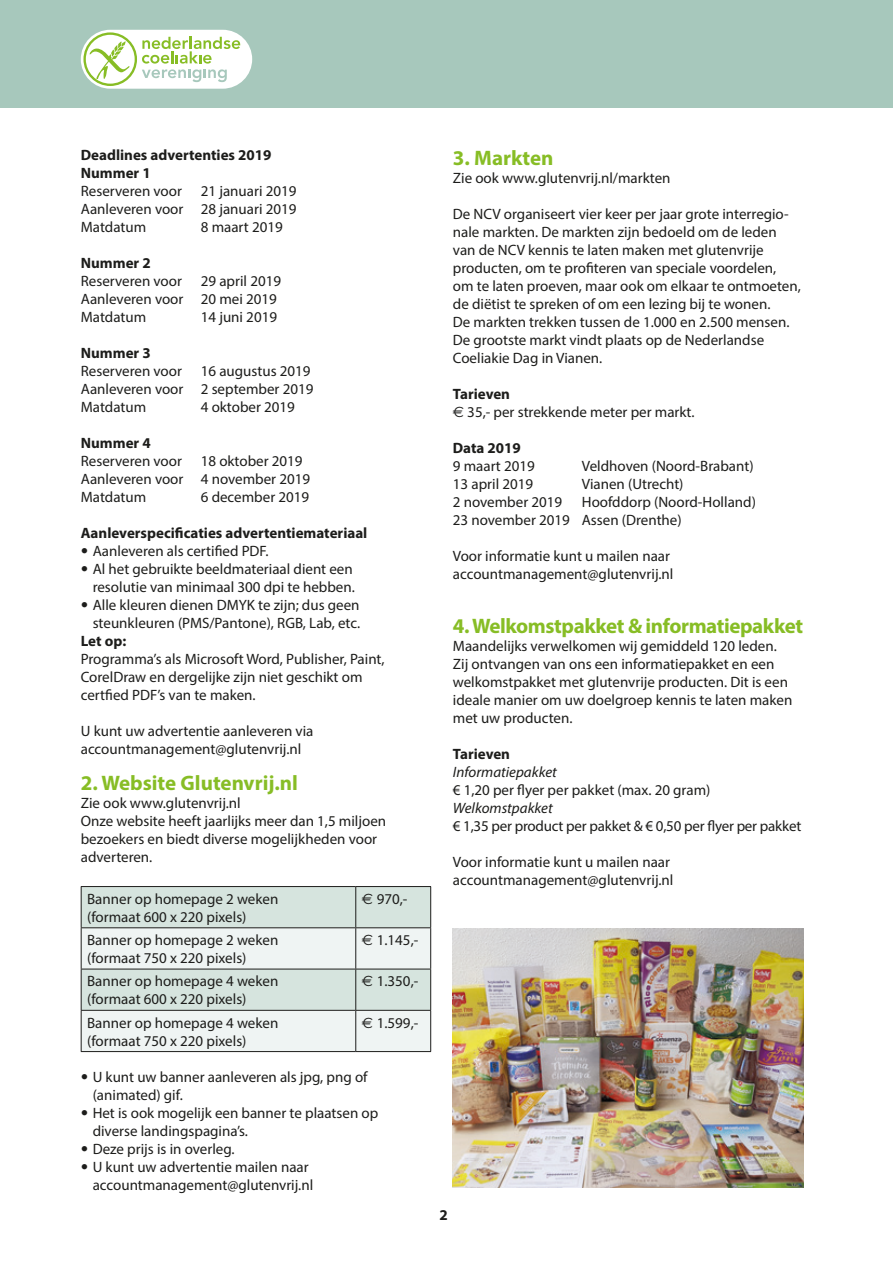
<style>
.page{position:relative;width:893px;height:1263px;background:#fff}
.page>*{position:absolute;margin:0;border:0;box-sizing:border-box;transform-origin:0 0}
.t1{font:700 21px "Myriad Pro";letter-spacing:-.02em;color:#87bd25}
.t2{font:700 21px "Myriad Pro";color:#87bd25}
.t3{font:15px/18px "Myriad Pro";color:#1d1d1b}
.t4{font:700 15px/18px "Myriad Pro";color:#1d1d1b}
.t5{font:italic 15px "Myriad Pro";color:#1d1d1b}
.s1{font-family:"Meta"}
.s2{font-family:"Euro Sans"}
.s3{font-weight:700}
</style>
<div class="page">
<div style="left:0;top:0;width:893px;height:108px;background:#a7c8bc"></div>
<svg style="left:82px;top:887px;width:348px;height:164px"></svg>
<hr style="left:81px;top:886px;width:275px;height:1px;background:#1d1d1b">
<hr style="left:81px;top:887px;width:1px;height:40px;background:#1d1d1b">
<hr style="left:356px;top:886px;width:75px;height:1px;background:#1d1d1b">
<hr style="left:355px;top:887px;width:1px;height:40px;background:#1d1d1b">
<hr style="left:430px;top:887px;width:1px;height:40px;background:#1d1d1b">
<hr style="left:81px;top:927px;width:275px;height:1px;background:#1d1d1b">
<hr style="left:81px;top:928px;width:1px;height:41px;background:#1d1d1b">
<hr style="left:356px;top:927px;width:75px;height:1px;background:#1d1d1b">
<hr style="left:355px;top:928px;width:1px;height:41px;background:#1d1d1b">
<hr style="left:430px;top:928px;width:1px;height:41px;background:#1d1d1b">
<hr style="left:81px;top:969px;width:275px;height:1px;background:#1d1d1b">
<hr style="left:81px;top:969px;width:1px;height:41px;background:#1d1d1b">
<hr style="left:356px;top:969px;width:75px;height:1px;background:#1d1d1b">
<hr style="left:355px;top:969px;width:1px;height:41px;background:#1d1d1b">
<hr style="left:430px;top:969px;width:1px;height:41px;background:#1d1d1b">
<hr style="left:81px;top:1010px;width:275px;height:1px;background:#1d1d1b">
<hr style="left:81px;top:1011px;width:1px;height:40px;background:#1d1d1b">
<hr style="left:356px;top:1010px;width:75px;height:1px;background:#1d1d1b">
<hr style="left:355px;top:1011px;width:1px;height:40px;background:#1d1d1b">
<hr style="left:430px;top:1011px;width:1px;height:40px;background:#1d1d1b">
<hr style="left:81px;top:1051px;width:275px;height:1px;background:#1d1d1b">
<hr style="left:356px;top:1051px;width:75px;height:1px;background:#1d1d1b">
<div style="left:81px;top:30px;width:171px;height:59px;background:#fff;border-radius:29px"></div>
<svg style="left:83px;top:32px;width:157px;height:54px"></svg>
<img style="left:453px;top:928px;width:351px;height:260px">
<p class="t4" style="left:81px;top:146px;width:192px">Deadlines advertenties 2019<br>Nummer 1</p>
<p class="t3" style="left:81px;top:182px;width:103px">Reserveren voor</p>
<p class="t3" style="left:81px;top:182px;width:217px;text-align:justify;text-indent:120px">21 januari 2019<br>Aanleveren voor 28 januari 2019<br>Matdatum</p>
<p class="t3" style="left:201px;top:218px;width:84px">8 maart 2019</p>
<p class="t4" style="left:81px;top:254px;width:71px">Nummer 2</p>
<p class="t3" style="left:81px;top:272px;width:103px">Reserveren voor</p>
<p class="t3" style="left:81px;top:272px;width:202px;text-indent:120px">29 april 2019<br>Aanleveren voor 20 mei 2019<br>Matdatum</p>
<p class="t3" style="left:201px;top:308px;width:78px">14 juni 2019</p>
<p class="t4" style="left:81px;top:344px;width:71px">Nummer 3</p>
<p class="t3" style="left:81px;top:362px;width:103px">Reserveren voor</p>
<p class="t3" style="left:81px;top:362px;width:234px;text-indent:120px">16 augustus 2019<br>Aanleveren voor 2 september 2019<br>Matdatum</p>
<p class="t3" style="left:201px;top:398px;width:96px">4 oktober 2019</p>
<p class="t4" style="left:81px;top:434px;width:71px">Nummer 4</p>
<p class="t3" style="left:81px;top:452px;width:103px">Reserveren voor</p>
<p class="t3" style="left:81px;top:452px;width:231px;text-indent:120px">18 oktober 2019<br>Aanleveren voor 4 november 2019<br>Matdatum</p>
<p class="t3" style="left:201px;top:488px;width:110px">6 december 2019</p>
<p class="t4" style="left:81px;top:524px;width:288px">Aanleverspecificaties advertentiemateriaal</p>
<p class="t3" style="left:81px;top:542px;width:189px"><span class="s1">•</span> Aanleveren als certified PDF.</p>
<p class="t3" style="left:81px;top:560px;width:276px;text-align:right"><span class="s1">•</span> Al het gebruikte beeldmateriaal dient een resolutie van minimaal 300 dpi te hebben.</p>
<p class="t3" style="left:81px;top:596px;width:281px;text-align:right"><span class="s1">•</span> Alle kleuren dienen DMYK te zijn; dus geen steunkleuren (PMS/Pantone), RGB, Lab, etc.</p>
<p class="t4" style="left:81px;top:632px;width:47px">Let op:</p>
<p class="t3" style="left:81px;top:650px;width:305px">Programma’s als Microsoft Word, Publisher, Paint,<br>CorelDraw en dergelijke zijn niet geschikt om certfied PDF’s van te maken.</p>
<p class="t3" style="left:81px;top:722px;width:234px">U kunt uw advertentie aanleveren via accountmanagement@glutenvrij.nl</p>
<h1 class="t2" style="left:81px;top:769px;width:219px">2. Website Glutenvrij.nl</h1>
<p class="t3" style="left:81px;top:794px;width:307px">Zie ook www.glutenvrij.nl<br>Onze website heeft jaarlijks meer dan 1,5 miljoen bezoekers en biedt diverse mogelijkheden voor adverteren.</p>
<p class="t3" style="left:87px;top:889px;width:193px">Banner op homepage 2 weken (formaat 600 x 220 pixels)</p>
<p class="t3" style="left:362px;top:889px;width:47px"><span class="s2">E</span> 970,-</p>
<p class="t3" style="left:87px;top:931px;width:193px">Banner op homepage 2 weken (formaat 750 x 220 pixels)</p>
<p class="t3" style="left:362px;top:931px;width:58px"><span class="s2">E</span> 1.145,-</p>
<p class="t3" style="left:87px;top:972px;width:193px">Banner op homepage 4 weken (formaat 600 x 220 pixels)</p>
<p class="t3" style="left:362px;top:972px;width:58px"><span class="s2">E</span> 1.350,-</p>
<p class="t3" style="left:87px;top:1013px;width:193px">Banner op homepage 4 weken (formaat 750 x 220 pixels)</p>
<p class="t3" style="left:362px;top:1013px;width:58px"><span class="s2">E</span> 1.599,-</p>
<p class="t3" style="left:93px;top:1068px;width:276px;text-indent:-12px"><span class="s1">•</span> U kunt uw banner aanleveren als jpg, png of (animated) gif.</p>
<p class="t3" style="left:93px;top:1104px;width:287px;text-indent:-12px"><span class="s1">•</span> Het is ook mogelijk een banner te plaatsen op diverse landingspagina’s.</p>
<p class="t3" style="left:81px;top:1140px;width:155px"><span class="s1">•</span> Deze prijs is in overleg.</p>
<p class="t3" style="left:93px;top:1158px;width:222px;text-indent:-12px"><span class="s1">•</span> U kunt uw advertentie mailen naar accountmanagement@glutenvrij.nl</p>
<h1 class="t2" style="left:453px;top:144px;width:102px">3. Markten</h1>
<p class="t3" style="left:453px;top:168px;width:219px">Zie ook www.glutenvrij.nl/markten</p>
<p class="t3" style="left:453px;top:204px;width:350px">De NCV organiseert vier keer per jaar grote interregio&shy;nale markten. De markten zijn bedoeld om de leden van de NCV kennis te laten maken met glutenvrije producten, om te profiteren van speciale voordelen, om te laten proeven, maar ook om elkaar te ontmoeten, de diëtist te spreken of om een lezing bij te wonen.<br>De markten trekken tussen de 1.000 en 2.500 mensen.<br>De grootste markt vindt plaats op de Nederlandse Coeliakie Dag in Vianen.</p>
<p class="t3" style="left:453px;top:384px;width:243px"><span class="s3">Tarieven<br></span><span class="s2">E</span> 35,- per strekkende meter per markt.</p>
<p class="t4" style="left:453px;top:438px;width:69px">Data 2019</p>
<p class="t3" style="left:453px;top:456px;width:84px">9 maart 2019</p>
<p class="t3" style="left:582px;top:456px;width:173px">Veldhoven (Noord-Brabant)</p>
<p class="t3" style="left:453px;top:474px;width:82px">13 april 2019</p>
<p class="t3" style="left:582px;top:474px;width:103px">Vianen (Utrecht)</p>
<p class="t3" style="left:453px;top:492px;width:111px">2 november 2019</p>
<p class="t3" style="left:453px;top:492px;width:305px;text-indent:129px">Hoofddorp (Noord-Holland)<br>23 november 2019 Assen (Drenthe)</p>
<p class="t3" style="left:453px;top:546px;width:222px">Voor informatie kunt u mailen naar accountmanagement@glutenvrij.nl</p>
<h1 class="t1" style="left:453px;top:612px;width:352px">4. Welkomstpakket &amp; informatiepakket</h1>
<p class="t3" style="left:453px;top:636px;width:341px">Maandelijks verwelkomen wij gemiddeld 120 leden.<br>Zij ontvangen van ons een informatiepakket en een welkomstpakket met glutenvrije producten. Dit is een ideale manier om uw doelgroep kennis te laten maken met uw producten.</p>
<p class="t4" style="left:453px;top:744px;width:59px">Tarieven</p>
<p class="t5" style="left:453px;top:762px;width:105px">Informatiepakket</p>
<p class="t3" style="left:453px;top:780px;width:259px">€ 1,20 per flyer per pakket (max. 20 gram)</p>
<p class="t5" style="left:453px;top:798px;width:101px">Welkomstpakket</p>
<p class="t3" style="left:453px;top:816px;width:350px">€ 1,35 per product per pakket &amp; € 0,50 per flyer per pakket</p>
<p class="t3" style="left:453px;top:852px;width:222px">Voor informatie kunt u mailen naar accountmanagement@glutenvrij.nl</p>
<p class="t4" style="left:440px;top:1205px;width:10px">2</p>
</div>
